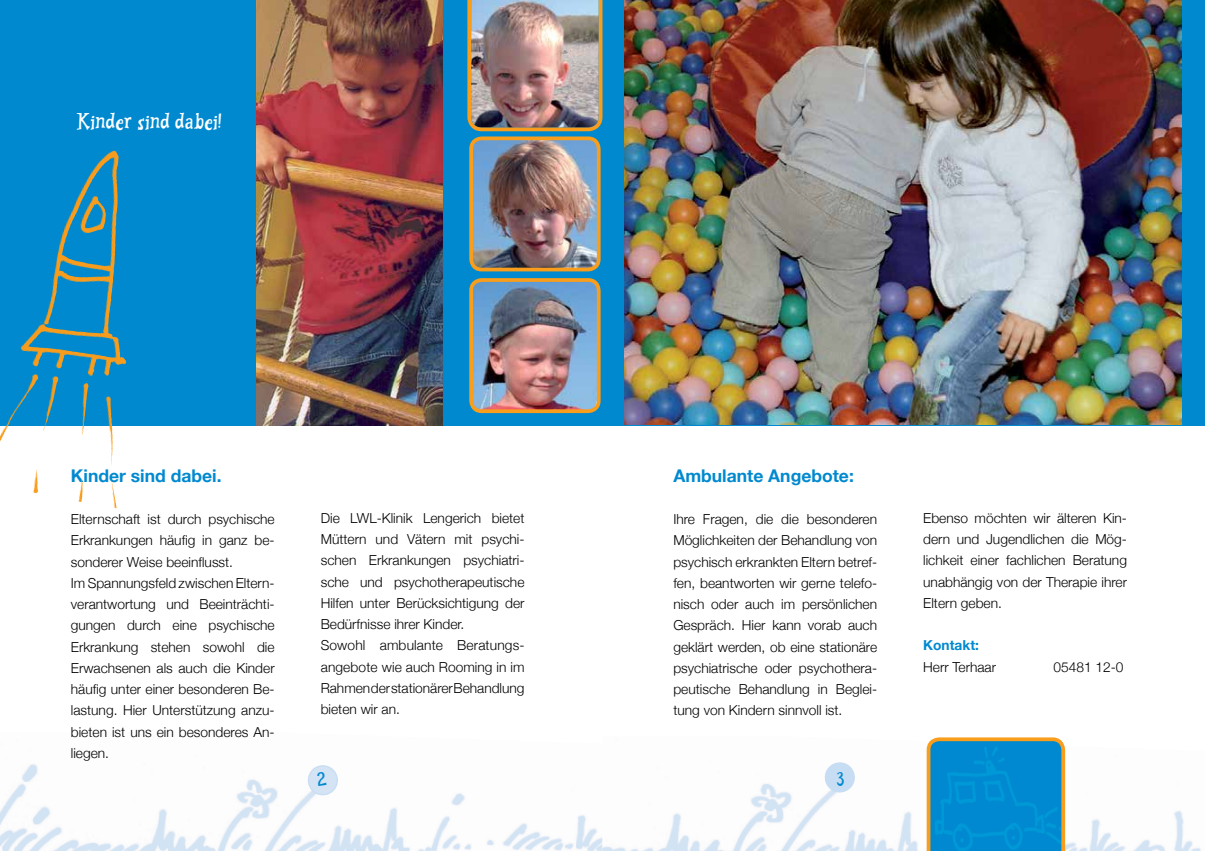
<style>
.page{position:relative;width:1205px;height:851px;background:#fff}
.page>*{position:absolute;margin:0;border:0;box-sizing:border-box;transform-origin:0 0}
.t1{font:20px "Pettson";color:#fff}
.t2{font:700 17.5px "Helvetica Neue";color:#0089cf}
.t3{font:17.5px "Pettson";color:#0089cf}
.t4{font:300 13.75px/21.2px "Helvetica Neue";color:#000}
.t5{font:700 13.75px "Helvetica Neue";color:#0089cf}
</style>
<div class="page">
<div style="left:0;top:0;width:602px;height:425px;background:#0089cf"></div>
<img style="left:0;top:764px;width:602px;height:86px">
<div style="left:308px;top:765px;width:29px;height:29px;background:#d4e4f5;border-radius:50%"></div>
<div style="left:308px;top:765px;width:30px;height:30px;border:1px solid #c7ddf3;border-radius:50%"></div>
<img style="left:602px;top:749px;width:599px;height:101px">
<div style="left:602px;top:0;width:603px;height:425px;background:#0089cf"></div>
<svg style="left:926px;top:737px;width:139px;height:113px;background:#178ec2"></svg>
<img style="left:625px;top:0;width:556px;height:424px">
<img style="left:256px;top:0;width:186px;height:425px">
<img style="left:66px;top:152px;width:45px;height:72px">
<div style="left:825px;top:762px;width:29px;height:29px;background:#c7ddf3;border-radius:50%"></div>
<div style="left:825px;top:762px;width:30px;height:30px;border:1px solid #c7ddf3;border-radius:50%"></div>
<img style="left:474px;top:141px;width:125px;height:128px">
<div style="left:469px;top:136px;width:131px;height:135px;border:4px solid #f99d1c;border-radius:11px"></div>
<img style="left:467px;top:0;width:135px;height:131px">
<img style="left:474px;top:280px;width:125px;height:131px">
<div style="left:469px;top:278px;width:131px;height:135px;border:4px solid #f99d1c;border-radius:11px"></div>
<h1 class="t1" style="left:77px;top:111px;width:147px">Kinder sind dabei!</h1>
<p class="t2" style="left:71px;top:461px;width:152px">Kinder sind dabei.</p>
<p class="t4" style="left:71px;top:507px;width:205px">Elternschaft ist durch psychische<br>Erkrankungen häufig in ganz be&shy;sonderer Weise beeinflusst.<br>Im Spannungsfeld zwischen Eltern&shy;verantwortung und Beeinträchti&shy;gungen durch eine psychische<br>Erkrankung stehen sowohl die<br>Erwachsenen als auch die Kinder häufig unter einer besonderen Be&shy;lastung. Hier Unterstützung anzu&shy;bieten ist uns ein besonderes An&shy;liegen.</p>
<p class="t4" style="left:321px;top:506px;width:205px">Die LWL-Klinik Lengerich bietet<br>Müttern und Vätern mit psychi&shy;schen Erkrankungen psychiatri&shy;sche und psychotherapeutische<br>Hilfen unter Berücksichtigung der<br>Bedürfnisse ihrer Kinder.<br>Sowohl ambulante Beratungs&shy;angebote wie auch Rooming in im<br>Rahmen der stationärer Behandlung bieten wir an.</p>
<p class="t2" style="left:673px;top:461px;width:182px">Ambulante Angebote:</p>
<p class="t4" style="left:673px;top:507px;width:205px;text-align:justify">Ihre Fragen, die die besonderen Möglichkeiten der Behandlung von psychisch erkrankten Eltern betref&shy;fen, beantworten wir gerne telefo&shy;nisch oder auch im persönlichen Gespräch. Hier kann vorab auch geklärt werden, ob eine stationäre psychiatrische oder psychothera&shy;peutische Behandlung in Beglei&shy;tung von Kindern sinnvoll ist.</p>
<p class="t4" style="left:923px;top:506px;width:205px;text-align:justify">Ebenso möchten wir älteren Kin&shy;dern und Jugendlichen die Mög&shy;lichkeit einer fachlichen Beratung unabhängig von der Therapie ihrer Eltern geben.</p>
<p class="t5" style="left:923px;top:634px;width:57px">Kontakt:</p>
<p class="t4" style="left:923px;top:655px;width:74px">Herr Terhaar</p>
<p class="t4" style="left:1053px;top:655px;width:72px">05481 12-0</p>
<p class="t3" style="left:317px;top:770px;width:11px">2</p>
<p class="t3" style="left:837px;top:769px;width:9px">3</p>
</div>
